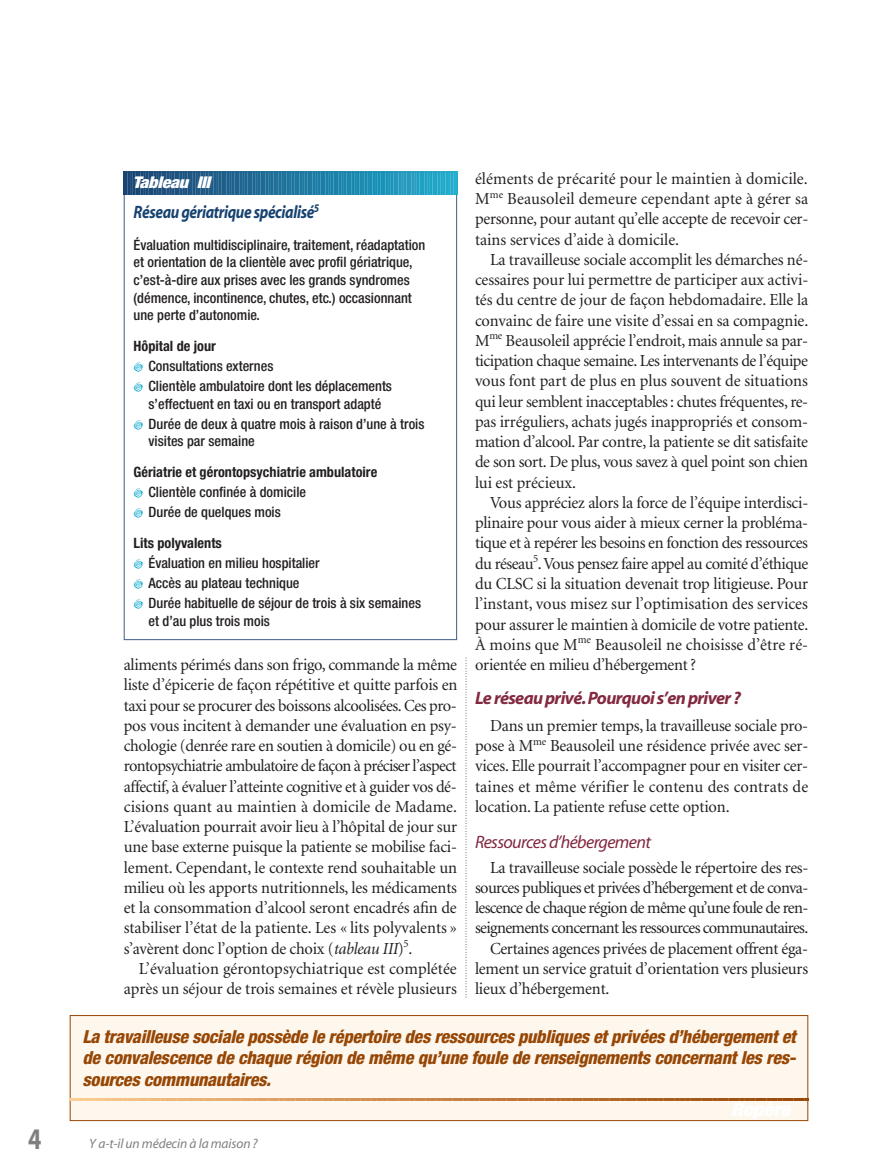
<style>
.page{position:relative;width:878px;height:1175px;background:#fff}
.page>*{position:absolute;margin:0;border:0;box-sizing:border-box;transform-origin:0 0}
.t1{font:700 30px "Myriad";color:#7d7f81;scale:.8 1}
.t2{font:italic 800 condensed 18px/21.8px "Helvetica Neue";letter-spacing:-.015em;color:#974705;text-align:justify}
.t3{font:italic 700 18px "Myriad";letter-spacing:-.035em;color:#82293f}
.t4{font:italic 700 18px "Myriad";letter-spacing:-.025em;color:#174371;scale:.85 1}
.t5{font:italic 18px "Myriad";letter-spacing:-.035em;color:#82293f}
.t6{font:16.8px/20.2px "Minion";letter-spacing:-.015em;color:#231f20;text-align:justify}
.t7{font:16.8px "Minion";letter-spacing:-.04em;color:#231f20}
.t8{font:16.8px "Minion";letter-spacing:-.035em;color:#231f20}
.t9{font:italic 900 condensed 16.2px "Helvetica Neue";letter-spacing:-.015em;color:#fff;scale:1.11 1}
.t10{font:500 condensed 14.25px/19.8px "Helvetica Neue";color:#231f20}
.t11{font:700 condensed 14.25px "Helvetica Neue";color:#231f20}
.t12{font:italic 13.5px "Myriad";letter-spacing:-.01em;color:#7d7f81}
.s1{font-style:italic}
</style>
<div class="page">
<svg style="left:465px;top:658px;width:1px;height:340px"></svg>
<svg style="left:124px;top:172px;width:334px;height:22px;background:#277ba2"></svg>
<div style="left:70px;top:1015px;width:737px;height:105px;background:#fef7ed"></div>
<div style="left:70px;top:1015px;width:738px;height:105px;border:1px solid #974705"></div>
<svg style="left:70px;top:1098px;width:23px;height:22px"></svg>
<hr style="left:97px;top:1098px;width:2px;height:22px;background:#f9c78a">
<svg style="left:103px;top:1098px;width:109px;height:22px"></svg>
<hr style="left:216px;top:1098px;width:2px;height:22px;background:#e6ae71">
<svg style="left:222px;top:1098px;width:109px;height:22px"></svg>
<hr style="left:335px;top:1098px;width:2px;height:22px;background:#d59559">
<svg style="left:341px;top:1098px;width:255px;height:22px"></svg>
<hr style="left:600px;top:1098px;width:2px;height:22px;background:#b16728">
<svg style="left:606px;top:1098px;width:109px;height:22px"></svg>
<hr style="left:719px;top:1098px;width:2px;height:22px;background:#a25414">
<svg style="left:725px;top:1098px;width:82px;height:22px"></svg>
<p class="t9" style="left:133px;top:177px;width:71px">Tableau III</p>
<p class="t4" style="left:134px;top:206px;width:220px">Réseau gériatrique spécialisé<sup>5</sup></p>
<p class="t10" style="left:134px;top:237px;width:293px;line-height:17.7px">Évaluation multidisciplinaire, traitement, réadaptation et orientation de la clientèle avec profil gériatrique, c’est-à-dire aux prises avec les grands syndromes (démence, incontinence, chutes, etc.) occasionnant une perte d’autonomie.</p>
<p class="t11" style="left:134px;top:341px;width:84px">Hôpital de jour</p>
<p class="t10" style="left:148px;top:357px;width:245px">Consultations externes<br>Clientèle ambulatoire dont les déplacements</p>
<p class="t10" style="left:148px;top:395px;width:277px">s’effectuent en taxi ou en transport adapté<br>Durée de deux à quatre mois à raison d’une à trois</p>
<p class="t10" style="left:148px;top:432px;width:108px">visites par semaine</p>
<p class="t11" style="left:134px;top:467px;width:245px">Gériatrie et gérontopsychiatrie ambulatoire</p>
<p class="t10" style="left:148px;top:483px;width:159px">Clientèle confinée à domicile<br>Durée de quelques mois</p>
<p class="t11" style="left:134px;top:538px;width:90px">Lits polyvalents</p>
<p class="t10" style="left:148px;top:554px;width:274px">Évaluation en milieu hospitalier<br>Accès au plateau technique<br>Durée habituelle de séjour de trois à six semaines</p>
<p class="t10" style="left:148px;top:612px;width:123px">et d’au plus trois mois</p>
<p class="t6" style="left:124px;top:656px;width:335px">aliments périmés dans son frigo, commande la même liste d’épicerie de façon répétitive et quitte parfois en taxi pour se procurer des boissons alcoolisées. Ces pro&shy;pos vous incitent à demander une évaluation en psy&shy;chologie (denrée rare en soutien à domicile) ou en gé&shy;rontopsychiatrie ambulatoire de façon à préciser l’aspect affectif, à évaluer l’atteinte cognitive et à guider vos dé&shy;cisions quant au maintien à domicile de Madame.<br>L’évaluation pourrait avoir lieu à l’hôpital de jour sur une base externe puisque la patiente se mobilise faci&shy;lement. Cependant, le contexte rend souhaitable un milieu où les apports nutritionnels, les médicaments et la consommation d’alcool seront encadrés afin de stabiliser l’état de la patiente. Les « lits polyvalents » s’avèrent donc l’option de choix (<span class="s1">tableau III</span>)<sup>5</sup>.</p>
<p class="t6" style="left:124px;top:959px;width:334px;text-align:right">L’évaluation gérontopsychiatrique est complétée après un séjour de trois semaines et révèle plusieurs</p>
<p class="t6" style="left:475px;top:170px;width:335px">éléments de précarité pour le maintien à domicile.<br>M<sup>me</sup> Beausoleil demeure cependant apte à gérer sa personne, pour autant qu’elle accepte de recevoir cer&shy;tains services d’aide à domicile.</p>
<p class="t6" style="left:475px;top:251px;width:335px;text-indent:15px">La travailleuse sociale accomplit les démarches né&shy;cessaires pour lui permettre de participer aux activi&shy;tés du centre de jour de façon hebdomadaire. Elle la convainc de faire une visite d’essai en sa compagnie.<br>M<sup>me</sup> Beausoleil apprécie l’endroit, mais annule sa par&shy;ticipation chaque semaine. Les intervenants de l’équipe vous font part de plus en plus souvent de situations qui leur semblent inacceptables : chutes fréquentes, re&shy;pas irréguliers, achats jugés inappropriés et consom&shy;mation d’alcool. Par contre, la patiente se dit satisfaite de son sort. De plus, vous savez à quel point son chien lui est précieux.</p>
<p class="t6" style="left:475px;top:494px;width:335px;text-indent:15px">Vous appréciez alors la force de l’équipe interdisci&shy;plinaire pour vous aider à mieux cerner la probléma&shy;tique et à repérer les besoins en fonction des ressources du réseau<sup>5</sup>.Vous pensez faire appel au comité d’éthique du CLSC si la situation devenait trop litigieuse. Pour l’instant, vous misez sur l’optimisation des services pour assurer le maintien à domicile de votre patiente.<br>À moins que M<sup>me</sup> Beausoleil ne choisisse d’être ré&shy;orientée en milieu d’hébergement ?</p>
<p class="t3" style="left:475px;top:691px;width:267px">Le réseau privé.Pourquoi s’en priver ?</p>
<p class="t6" style="left:475px;top:716px;width:335px;text-indent:15px">Dans un premier temps, la travailleuse sociale pro&shy;pose à M<sup>me</sup> Beausoleil une résidence privée avec ser&shy;vices. Elle pourrait l’accompagner pour en visiter cer&shy;taines et même vérifier le contenu des contrats de location. La patiente refuse cette option.</p>
<p class="t5" style="left:475px;top:835px;width:177px">Ressources d’hébergement</p>
<p class="t6" style="left:490px;top:858px;width:320px">La travailleuse sociale possède le répertoire des res-</p>
<p class="t8" style="left:475px;top:881px;width:335px">sources publiques et privées d’hébergement et de conva-</p>
<p class="t7" style="left:475px;top:901px;width:335px">lescence de chaque région de même qu’une foule de ren-</p>
<p class="t7" style="left:475px;top:921px;width:335px">seignements concernant les ressources communautaires.</p>
<p class="t6" style="left:490px;top:939px;width:319px">Certaines agences privées de placement offrent éga-</p>
<p class="t6" style="left:475px;top:959px;width:334px">lement un service gratuit d’orientation vers plusieurs</p>
<p class="t6" style="left:475px;top:980px;width:136px">lieux d’hébergement.</p>
<p class="t2" style="left:82px;top:1026px;width:715px">La travailleuse sociale possède le répertoire des ressources publiques et privées d’hébergement et de convalescence de chaque région de même qu’une foule de renseignements concernant les res&shy;sources communautaires.</p>
<h1 class="t1" style="left:28px;top:1127px;width:18px">4</h1>
<p class="t12" style="left:89px;top:1138px;width:170px">Y a-t-il un médecin à la maison ?</p>
</div>
